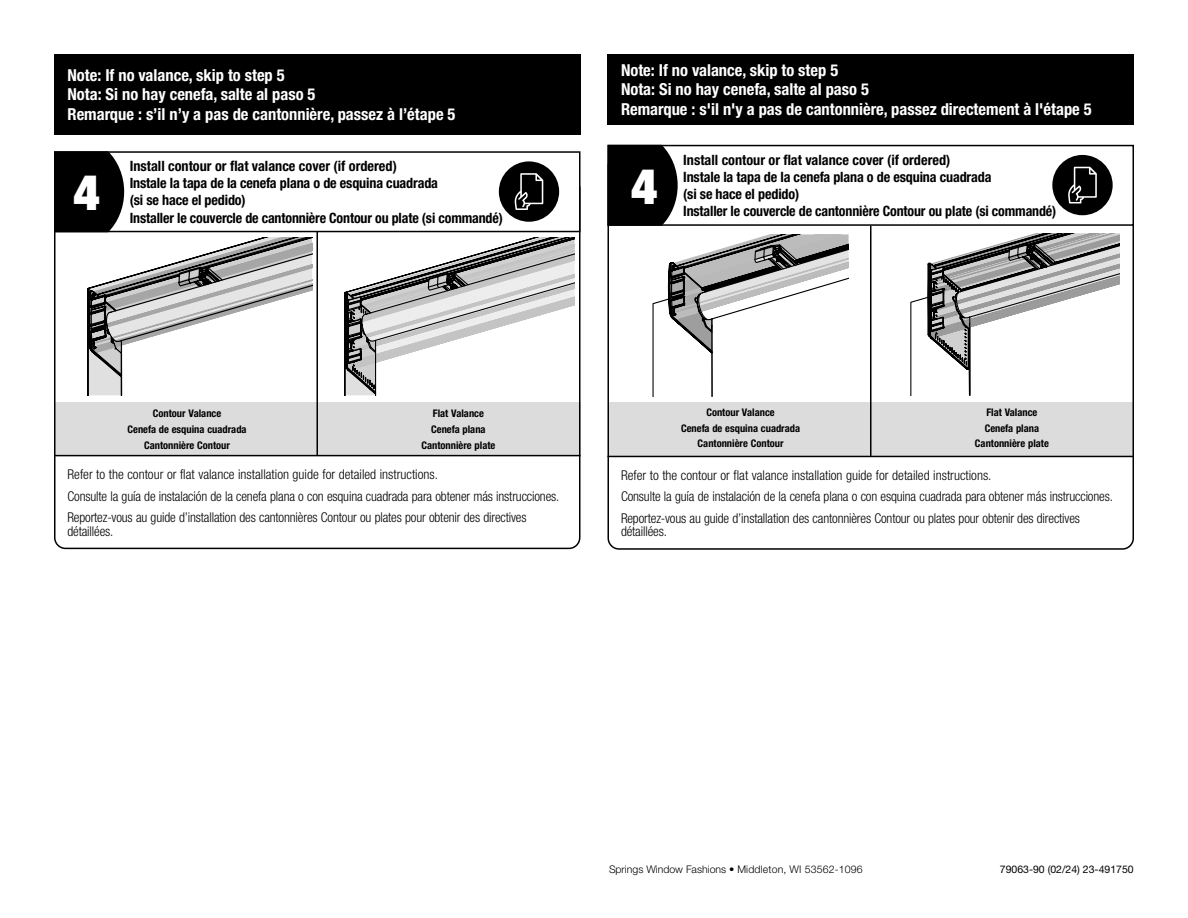
<style>
.page{position:relative;width:1188px;height:918px;background:#fff}
.page>*{position:absolute;margin:0;border:0;box-sizing:border-box;transform-origin:0 0}
.t1{font:900 condensed 49.5px "Helvetica Neue LT Std";color:#fff}
.instruction_details{font:700 condensed 16.5px "Helvetica Neue LT Std";color:#fff}
.Translation{font:700 condensed 14.25px/17.1px "Helvetica Neue LT Std";letter-spacing:-.01em;color:#000}
.additional_information{font:300 condensed 13.5px/13.5px "Helvetica Neue LT Std";letter-spacing:-.01em;color:#000}
.additional_information-2{font:700 condensed 10.5px "Helvetica Neue LT Std";color:#000}
.t2{font:300 10.5px "Helvetica Neue LT Std";color:#000}
.t3{font:10.5px "Helvetica Neue LT Std";color:#000}
</style>
<div class="page">
<div style="left:54px;top:54px;width:526px;height:81px;background:#000"></div>
<div style="left:55px;top:402px;width:525px;height:54px;background:#dcdcdc"></div>
<div style="left:54px;top:151px;width:527px;height:81px;border:2px solid #000"></div>
<svg style="left:54px;top:151px;width:258px;height:244px"></svg>
<svg style="left:344px;top:237px;width:192px;height:158px"></svg>
<hr style="left:316px;top:232px;width:2px;height:223px;background:#000">
<hr style="left:54px;top:455px;width:527px;height:1px;background:#000">
<div style="left:499px;top:161px;width:60px;height:61px;background:#000;border-radius:50%"></div>
<svg style="left:514px;top:173px;width:22px;height:37px"></svg>
<div style="left:608px;top:54px;width:526px;height:71px;background:#000"></div>
<svg style="left:536px;top:54px;width:266px;height:300px"></svg>
<svg style="left:652px;top:234px;width:197px;height:162px"></svg>
<svg style="left:910px;top:233px;width:210px;height:225px"></svg>
<div style="left:608px;top:402px;width:526px;height:54px;background:#dcdcdc"></div>
<div style="left:608px;top:146px;width:525px;height:79px;background:#fff"></div>
<div style="left:608px;top:145px;width:526px;height:81px;border:2px solid #000"></div>
<svg style="left:608px;top:145px;width:70px;height:81px;background:#111"></svg>
<hr style="left:870px;top:226px;width:2px;height:230px;background:#000">
<hr style="left:608px;top:456px;width:526px;height:1px;background:#000">
<div style="left:1052px;top:155px;width:61px;height:60px;background:#000;border-radius:50%"></div>
<svg style="left:1068px;top:167px;width:29px;height:37px"></svg>
<p class="instruction_details" style="left:67px;top:65px;width:219px">Note: If no valance, skip to step 5</p>
<p class="instruction_details" style="left:67px;top:85px;width:250px">Nota: Si no hay cenefa, salte al paso 5</p>
<p class="instruction_details" style="left:67px;top:104px;width:390px">Remarque : s’il n’y a pas de cantonnière, passez à l’étape 5</p>
<p class="Translation" style="left:130px;top:157px;width:269px">Install contour or flat valance cover (if ordered)</p>
<p class="Translation" style="left:130px;top:175px;width:310px">Instale la tapa de la cenefa plana o de esquina cuadrada (si se hace el pedido)</p>
<p class="t1" style="left:74px;top:161px;width:27px">4</p>
<p class="Translation" style="left:130px;top:209px;width:375px">Installer le couvercle de cantonnière Contour ou plate (si commandé)</p>
<p class="instruction_details" style="left:621px;top:60px;width:219px">Note: If no valance, skip to step 5</p>
<p class="instruction_details" style="left:621px;top:79px;width:250px">Nota: Si no hay cenefa, salte al paso 5</p>
<p class="instruction_details" style="left:621px;top:99px;width:472px">Remarque : s'il n'y a pas de cantonnière, passez directement à l'étape 5</p>
<p class="Translation" style="left:683px;top:151px;width:269px">Install contour or flat valance cover (if ordered)</p>
<p class="Translation" style="left:683px;top:168px;width:310px">Instale la tapa de la cenefa plana o de esquina cuadrada (si se hace el pedido)</p>
<p class="t1" style="left:632px;top:154px;width:27px">4</p>
<p class="Translation" style="left:683px;top:202px;width:375px">Installer le couvercle de cantonnière Contour ou plate (si commandé)</p>
<p class="additional_information-2" style="left:153px;top:407px;width:70px">Contour Valance</p>
<p class="additional_information-2" style="left:128px;top:423px;width:121px">Cenefa de esquina cuadrada</p>
<p class="additional_information-2" style="left:144px;top:439px;width:87px">Cantonnière Contour</p>
<p class="additional_information-2" style="left:433px;top:407px;width:53px">Flat Valance</p>
<p class="additional_information-2" style="left:431px;top:423px;width:56px">Cenefa plana</p>
<p class="additional_information-2" style="left:421px;top:439px;width:75px">Cantonnière plate</p>
<p class="additional_information" style="left:67px;top:467px;width:372px">Refer to the contour or flat valance installation guide for detailed instructions.</p>
<p class="additional_information" style="left:67px;top:489px;width:493px">Consulte la guía de instalación de la cenefa plana o con esquina cuadrada para obtener más instrucciones.</p>
<p class="additional_information" style="left:67px;top:511px;width:461px">Reportez-vous au guide d’installation des cantonnières Contour ou plates pour obtenir des directives détaillées.</p>
<p class="additional_information-2" style="left:706px;top:406px;width:70px">Contour Valance</p>
<p class="additional_information-2" style="left:681px;top:422px;width:121px">Cenefa de esquina cuadrada</p>
<p class="additional_information-2" style="left:698px;top:437px;width:87px">Cantonnière Contour</p>
<p class="additional_information-2" style="left:986px;top:406px;width:53px">Flat Valance</p>
<p class="additional_information-2" style="left:985px;top:422px;width:56px">Cenefa plana</p>
<p class="additional_information-2" style="left:975px;top:437px;width:75px">Cantonnière plate</p>
<p class="additional_information" style="left:621px;top:468px;width:372px">Refer to the contour or flat valance installation guide for detailed instructions.</p>
<p class="additional_information" style="left:621px;top:489px;width:493px">Consulte la guía de instalación de la cenefa plana o con esquina cuadrada para obtener más instrucciones.</p>
<p class="additional_information" style="left:621px;top:511px;width:461px">Reportez-vous au guide d’installation des cantonnières Contour ou plates pour obtenir des directives détaillées.</p>
<p class="t2" style="left:609px;top:863px;width:255px">Springs Window Fashions • Middleton, WI 53562-1096</p>
<p class="t3" style="left:1000px;top:863px;width:135px">79063-90 (02/24) 23-491750</p>
</div>
